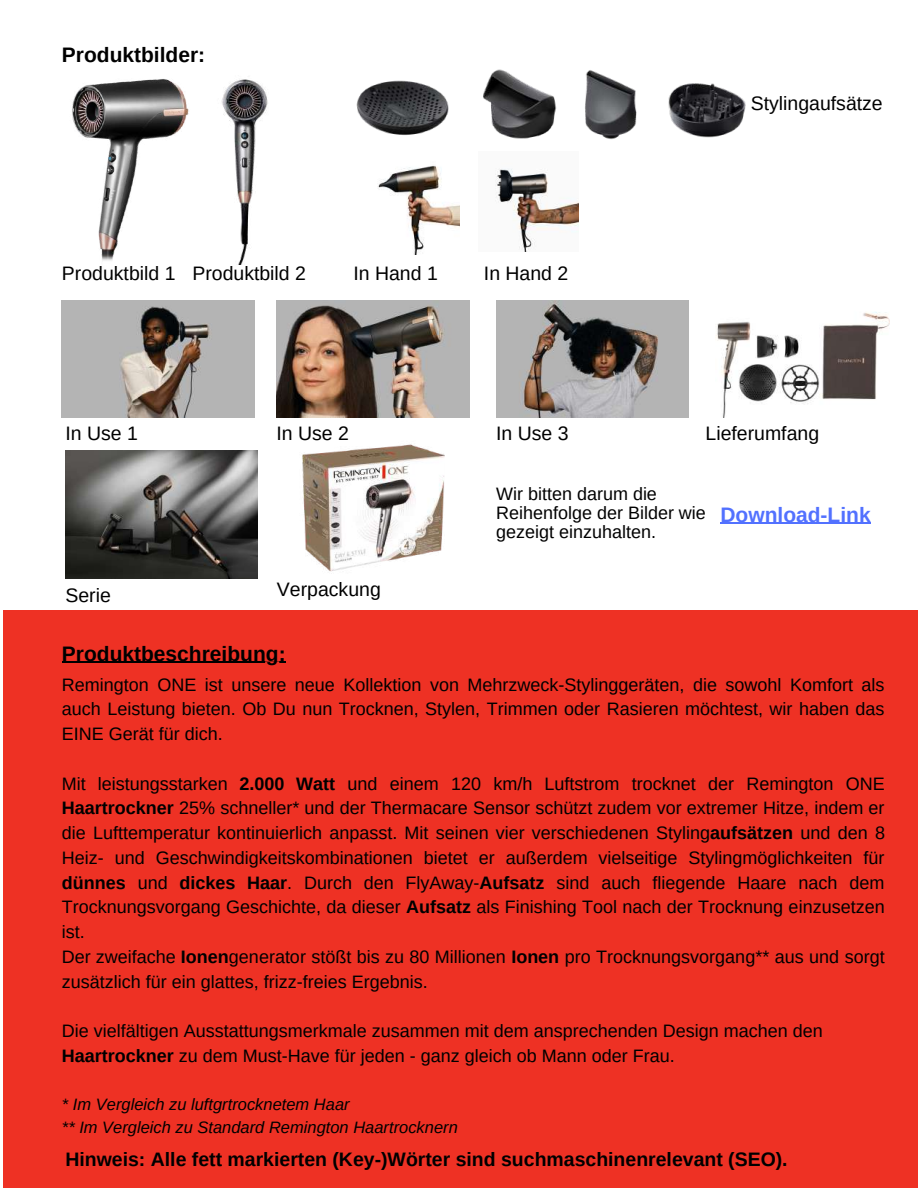
<style>
.page{position:relative;width:918px;height:1188px;background:#fff}
.page>*{position:absolute;margin:0;border:0;box-sizing:border-box;transform-origin:0 0}
.t1{font:700 21px "Arimo";color:#000}
.t2{font:700 21px "Arimo";color:#5271ff}
.t3{font:19.5px "Arimo";color:#000}
.t4{font:700 19.5px "Arimo";color:#000}
.t5{font:18px/24.8px "Arimo";color:#000}
.t6{font:italic 16.5px/22.5px "Arimo";color:#000}
.s1{font-weight:700}
</style>
<div class="page">
<div style="left:3px;top:611px;width:915px;height:577px;background:#ee3124"></div>
<img style="left:72px;top:79px;width:117px;height:182px">
<img style="left:221px;top:79px;width:47px;height:185px">
<img style="left:356px;top:80px;width:93px;height:55px">
<img style="left:483px;top:69px;width:74px;height:70px">
<img style="left:585px;top:70px;width:52px;height:70px">
<img style="left:668px;top:83px;width:78px;height:55px">
<img style="left:62px;top:301px;width:192px;height:117px">
<img style="left:277px;top:301px;width:192px;height:117px">
<img style="left:496px;top:301px;width:193px;height:117px">
<img style="left:716px;top:312px;width:174px;height:106px">
<img style="left:302px;top:444px;width:143px;height:128px">
<img style="left:65px;top:450px;width:193px;height:129px">
<img style="left:378px;top:165px;width:81px;height:89px">
<img style="left:495px;top:169px;width:83px;height:82px">
<hr style="left:62px;top:662px;width:224px;height:1px;background:#000">
<hr style="left:720px;top:523px;width:151px;height:1px;background:#5271ff">
<p class="t1" style="left:62px;top:43px;width:145px">Produktbilder:</p>
<p class="t3" style="left:62px;top:263px;width:115px">Produktbild 1</p>
<p class="t3" style="left:192px;top:263px;width:115px">Produktbild 2</p>
<p class="t3" style="left:353px;top:263px;width:86px">In Hand 1</p>
<p class="t3" style="left:484px;top:263px;width:86px">In Hand 2</p>
<p class="t3" style="left:751px;top:92px;width:133px">Stylingaufsätze</p>
<p class="t3" style="left:65px;top:422px;width:74px">In Use 1</p>
<p class="t3" style="left:276px;top:422px;width:74px">In Use 2</p>
<p class="t3" style="left:496px;top:422px;width:74px">In Use 3</p>
<p class="t3" style="left:706px;top:422px;width:115px">Lieferumfang</p>
<p class="t3" style="left:65px;top:584px;width:47px">Serie</p>
<p class="t3" style="left:277px;top:579px;width:105px">Verpackung</p>
<p class="t1" style="left:62px;top:642px;width:225px">Produktbeschreibung:</p>
<p class="t5" style="left:496px;top:484px;width:211px;line-height:19.2px">Wir bitten darum die<br>Reihenfolge der Bilder wie gezeigt einzuhalten.</p>
<p class="t2" style="left:720px;top:503px;width:152px">Download-Link</p>
<p class="t5" style="left:62px;top:672px;width:824px;text-align:justify">Remington ONE ist unsere neue Kollektion von Mehrzweck-Stylinggeräten, die sowohl Komfort als auch Leistung bieten. Ob Du nun Trocknen, Stylen, Trimmen oder Rasieren möchtest, wir haben das EINE Gerät für dich.</p>
<p class="t5" style="left:62px;top:771px;width:825px">Mit leistungsstarken <span class="s1">2.000 Watt</span> und einem 120 km/h Luftstrom trocknet der Remington ONE <span class="s1">Haartrockner</span> 25% schneller* und der Thermacare Sensor schützt zudem vor extremer Hitze, indem er die Lufttemperatur kontinuierlich anpasst. Mit seinen vier verschiedenen Styling<span class="s1">aufsätzen</span> und den 8<br>Heiz- und Geschwindigkeitskombinationen bietet er außerdem vielseitige Stylingmöglichkeiten für <span class="s1">dünnes</span> und <span class="s1">dickes Haar</span>. Durch den FlyAway-<span class="s1">Aufsatz</span> sind auch fliegende Haare nach dem Trocknungsvorgang Geschichte, da dieser <span class="s1">Aufsatz</span> als Finishing Tool nach der Trocknung einzusetzen ist.<br>Der zweifache <span class="s1">Ionen</span>generator stößt bis zu 80 Millionen <span class="s1">Ionen</span> pro Trocknungsvorgang** aus und sorgt zusätzlich für ein glattes, frizz-freies Ergebnis.</p>
<p class="t5" style="left:62px;top:1019px;width:763px">Die vielfältigen Ausstattungsmerkmale zusammen mit dem ansprechenden Design machen den<br><span class="s1">Haartrockner</span> zu dem Must-Have für jeden - ganz gleich ob Mann oder Frau.</p>
<p class="t6" style="left:62px;top:1093px;width:397px">* Im Vergleich zu luftgrtrocknetem Haar<br>** Im Vergleich zu Standard Remington Haartrocknern</p>
<p class="t4" style="left:65px;top:1148px;width:724px">Hinweis: Alle fett markierten (Key-)Wörter sind suchmaschinenrelevant (SEO).</p>
</div>
